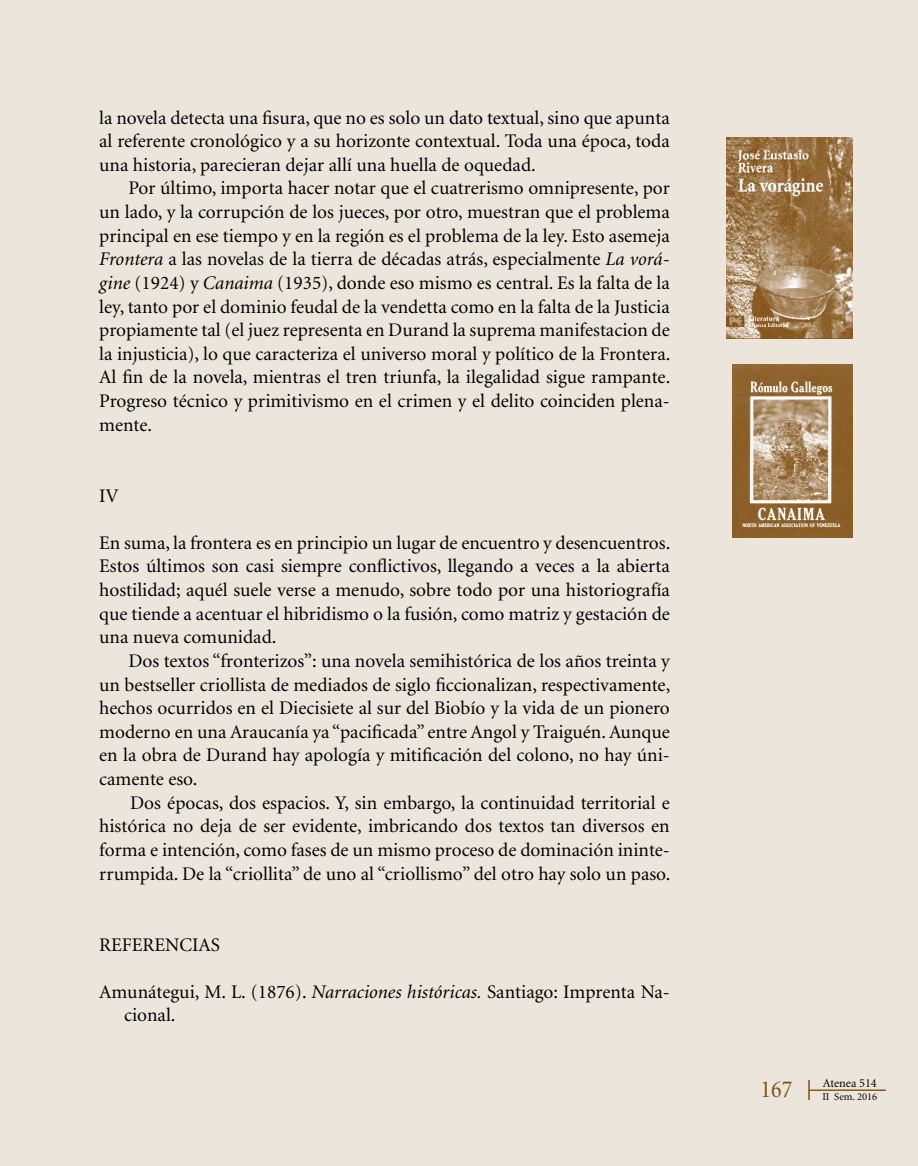
<style>
.page{position:relative;width:918px;height:1166px;background:#ece5dc}
.page>*{position:absolute;margin:0;border:0;box-sizing:border-box;transform-origin:0 0}
.t1{font:24.5px "Minion";color:#804f12;scale:.9 1}
.t2{font:19.25px/23.6px "Minion";color:#000;text-align:justify}
.t3{font:12.25px "Minion";color:#000}
.t4{font:10.5px "Minion";color:#000}
.s1{font-style:italic}
</style>
<div class="page">
<hr style="left:809px;top:1090px;width:76px;height:1px;background:#804f12">
<svg style="left:808px;top:1080px;width:1px;height:20px"></svg>
<img style="left:726px;top:138px;width:126px;height:200px">
<img style="left:732px;top:365px;width:120px;height:172px">
<p class="t2" style="left:99px;top:106px;width:572px">la novela detecta una fisura, que no es solo un dato textual, sino que apunta al referente cronológico y a su horizonte contextual. Toda una época, toda una historia, parecieran dejar allí una huella de oquedad.</p>
<p class="t2" style="left:99px;top:177px;width:573px;text-indent:29px">Por último, importa hacer notar que el cuatrerismo omnipresente, por un lado, y la corrupción de los jueces, por otro, muestran que el problema principal en ese tiempo y en la región es el problema de la ley. Esto asemeja <span class="s1">Frontera</span> a las novelas de la tierra de décadas atrás, especialmente <span class="s1">La vorá&shy;gine</span> (1924) y <span class="s1">Canaima</span> (1935), donde eso mismo es central. Es la falta de la ley, tanto por el dominio feudal de la vendetta como en la falta de la Justicia propiamente tal (el juez representa en Durand la suprema manifestacion de la injusticia), lo que caracteriza el universo moral y político de la Frontera.<br>Al fin de la novela, mientras el tren triunfa, la ilegalidad sigue rampante.<br>Progreso técnico y primitivismo en el crimen y el delito coinciden plena&shy;mente.</p>
<p class="t2" style="left:99px;top:484px;width:21px">IV</p>
<p class="t2" style="left:99px;top:532px;width:572px">En suma, la frontera es en principio un lugar de encuentro y desencuentros.<br>Estos últimos son casi siempre conflictivos, llegando a veces a la abierta hostilidad; aquél suele verse a menudo, sobre todo por una historiografía que tiende a acentuar el hibridismo o la fusión, como matriz y gestación de una nueva comunidad.</p>
<p class="t2" style="left:99px;top:650px;width:572px;text-indent:29px">Dos textos “fronterizos”: una novela semihistórica de los años treinta y un bestseller criollista de mediados de siglo ficcionalizan, respectivamente, hechos ocurridos en el Diecisiete al sur del Biobío y la vida de un pionero moderno en una Araucanía ya “pacificada” entre Angol y Traiguén. Aunque en la obra de Durand hay apología y mitificación del colono, no hay úni&shy;camente eso.</p>
<p class="t2" style="left:99px;top:791px;width:573px;text-indent:31px">Dos épocas, dos espacios. Y, sin embargo, la continuidad territorial e histórica no deja de ser evidente, imbricando dos textos tan diversos en forma e intención, como fases de un mismo proceso de dominación ininte&shy;rrumpida. De la “criollita” de uno al “criollismo” del otro hay solo un paso.</p>
<p class="t2" style="left:99px;top:933px;width:24px">Refere</p>
<p class="t2" style="left:165px;top:933px;width:37px">ncias</p>
<p class="t2" style="left:124px;top:980px;width:547px;text-indent:-25px">Amunátegui, M. L. (1876). <span class="s1">Narraciones históricas.</span> Santiago: Imprenta Na&shy;cional.</p>
<p class="t3" style="left:823px;top:1077px;width:56px">Atenea 514</p>
<p class="t1" style="left:760px;top:1077px;width:37px">167</p>
<p class="t4" style="left:822px;top:1091px;width:56px">II Sem. 2016</p>
</div>
